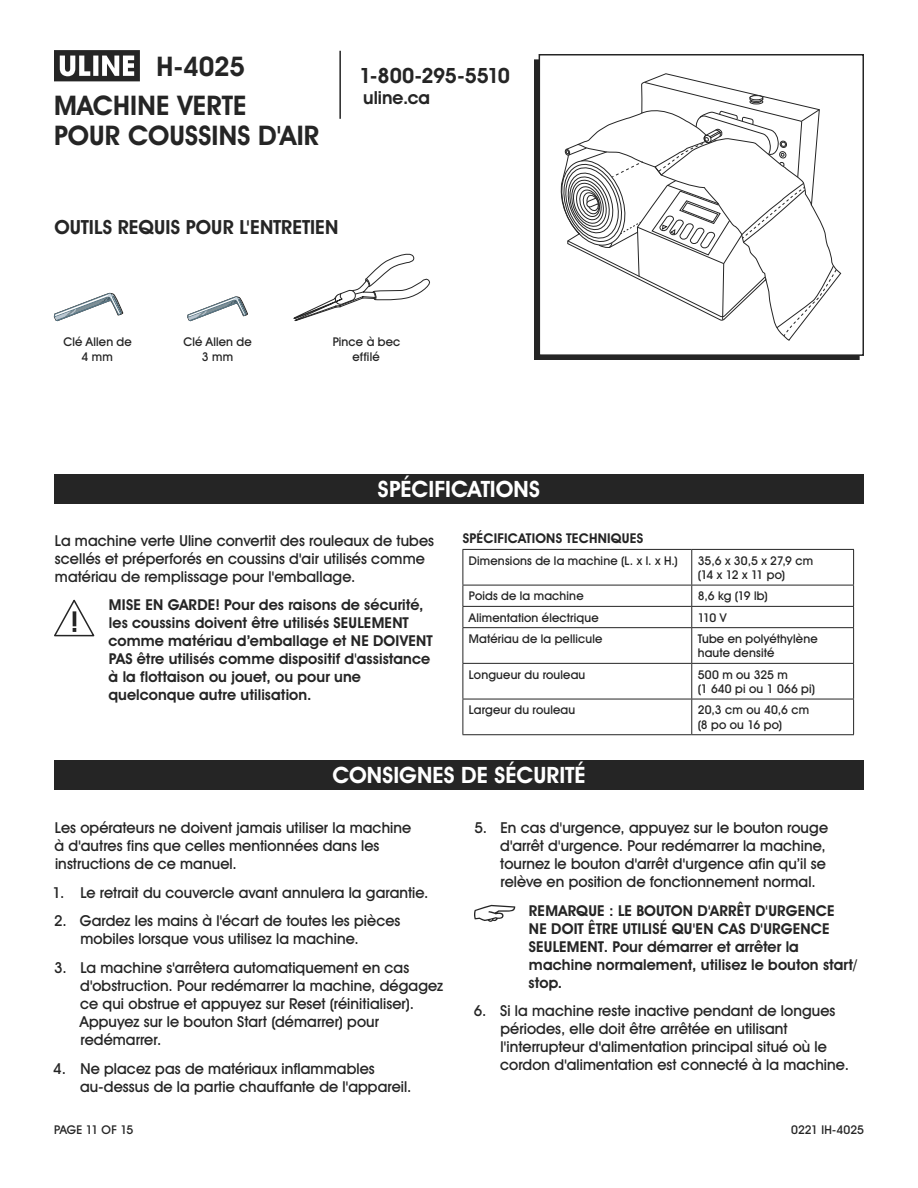
<style>
.page{position:relative;width:918px;height:1188px;background:#fff}
.page>*{position:absolute;margin:0;border:0;box-sizing:border-box;transform-origin:0 0}
.t1{font:700 27px/30px "Uline Two Knine";letter-spacing:.005em;color:#252525}
.t2{font:700 22.5px "Uline Two Knine";color:#fff}
.t3{font:700 21px "Uline Two Knine";letter-spacing:-.02em;color:#252525}
.t4{font:700 19.5px "Uline Two Knine";color:#252525}
.t5{font:700 18px "Uline Two Knine";color:#252525}
.t6{font:15px/18px "Uline Two Knine";letter-spacing:.005em;color:#252525}
.t7{font:700 15px/18px "Uline Two Knine";letter-spacing:.005em;color:#252525}
.t8{font:700 13.5px "Uline Two Knine";letter-spacing:.015em;color:#252525}
.t9{font:12px/14.4px "Uline Two Knine";letter-spacing:.015em;color:#252525}
.t10{font:12px/14.4px "Uline Two Knine";letter-spacing:-.02em;color:#252525}
.s1{font-weight:700}
.s2{font-weight:400}
</style>
<div class="page">
<hr style="left:339px;top:51px;width:2px;height:68px;background:#252525">
<svg style="left:54px;top:50px;width:86px;height:31px"></svg>
<div style="left:54px;top:474px;width:810px;height:30px;background:#252525"></div>
<div style="left:54px;top:760px;width:810px;height:30px;background:#252525"></div>
<div style="left:539px;top:54px;width:325px;height:302px;border:2px solid #252525"></div>
<svg style="left:54px;top:600px;width:40px;height:36px"></svg>
<svg style="left:474px;top:905px;width:41px;height:17px"></svg>
<hr style="left:463px;top:550px;width:1px;height:35px;background:#252525">
<hr style="left:691px;top:550px;width:1px;height:35px;background:#252525">
<hr style="left:853px;top:550px;width:1px;height:35px;background:#252525">
<hr style="left:463px;top:585px;width:229px;height:1px;background:#252525">
<hr style="left:692px;top:585px;width:162px;height:1px;background:#252525">
<hr style="left:463px;top:606px;width:229px;height:1px;background:#252525">
<svg style="left:463px;top:585px;width:1px;height:42px"></svg>
<hr style="left:692px;top:606px;width:162px;height:1px;background:#252525">
<svg style="left:691px;top:585px;width:1px;height:42px"></svg>
<svg style="left:853px;top:585px;width:1px;height:42px"></svg>
<hr style="left:463px;top:627px;width:229px;height:1px;background:#252525">
<hr style="left:463px;top:628px;width:1px;height:35px;background:#252525">
<hr style="left:692px;top:627px;width:162px;height:1px;background:#252525">
<hr style="left:691px;top:628px;width:1px;height:35px;background:#252525">
<hr style="left:853px;top:628px;width:1px;height:35px;background:#252525">
<hr style="left:463px;top:663px;width:229px;height:1px;background:#252525">
<hr style="left:463px;top:664px;width:1px;height:35px;background:#252525">
<hr style="left:692px;top:663px;width:162px;height:1px;background:#252525">
<hr style="left:691px;top:664px;width:1px;height:35px;background:#252525">
<hr style="left:853px;top:664px;width:1px;height:35px;background:#252525">
<hr style="left:463px;top:699px;width:229px;height:1px;background:#252525">
<hr style="left:463px;top:699px;width:1px;height:35px;background:#252525">
<hr style="left:692px;top:699px;width:162px;height:1px;background:#252525">
<hr style="left:691px;top:699px;width:1px;height:35px;background:#252525">
<hr style="left:853px;top:699px;width:1px;height:35px;background:#252525">
<hr style="left:463px;top:734px;width:229px;height:1px;background:#252525">
<hr style="left:692px;top:734px;width:162px;height:1px;background:#252525">
<hr style="left:463px;top:549px;width:229px;height:1px;background:#252525">
<hr style="left:692px;top:549px;width:162px;height:1px;background:#252525">
<svg style="left:54px;top:292px;width:70px;height:30px"></svg>
<svg style="left:187px;top:296px;width:61px;height:26px"></svg>
<svg style="left:293px;top:253px;width:137px;height:69px"></svg>
<svg style="left:560px;top:82px;width:277px;height:254px"></svg>
<h1 class="t1" style="left:157px;top:51px;width:90px">H-4025</h1>
<h1 class="t1" style="left:54px;top:90px;width:267px">MACHINE VERTE<br>POUR COUSSINS D'AIR</h1>
<h3 class="t3" style="left:359px;top:63px;width:152px">1-800-295-5510</h3>
<p class="t5" style="left:363px;top:86px;width:68px">uline.ca</p>
<h3 class="t4" style="left:54px;top:216px;width:286px">OUTILS REQUIS POUR L'ENTRETIEN</h3>
<p class="t9" style="left:63px;top:335px;width:70px;text-align:center">Clé Allen de<br>4 mm</p>
<p class="t9" style="left:183px;top:335px;width:70px;text-align:center">Clé Allen de<br>3 mm</p>
<p class="t9" style="left:333px;top:335px;width:69px;text-align:center">Pince à bec effilé</p>
<h2 class="t2" style="left:378px;top:476px;width:164px">SPÉCIFICATIONS</h2>
<p class="t6" style="left:55px;top:531px;width:381px">La machine verte Uline convertit des rouleaux de tubes scellés et préperforés en coussins d<span class="s1">'</span>air utilisés comme matériau de remplissage pour l<span class="s1">'</span>emballage.</p>
<p class="t7" style="left:108px;top:596px;width:326px">MISE EN GARDE! Pour des raisons de sécurité, les coussins doivent être utilisés SEULEMENT comme matériau d’emballage et NE DOIVENT PAS être utilisés comme dispositif d<span class="s2">'</span>assistance à la flottaison ou jouet, ou pour une quelconque autre utilisation.</p>
<p class="t8" style="left:463px;top:530px;width:182px">SPÉCIFICATIONS TECHNIQUES</p>
<p class="t9" style="left:469px;top:553px;width:211px">Dimensions de la machine (L. x l. x H.)</p>
<p class="t10" style="left:698px;top:553px;width:117px">35,6 x 30,5 x 27,9 cm (14 x 12 x 11 po)</p>
<p class="t9" style="left:469px;top:589px;width:116px">Poids de la machine</p>
<p class="t9" style="left:698px;top:589px;width:72px">8,6 kg (19 lb)</p>
<p class="t9" style="left:469px;top:610px;width:131px">Alimentation électrique</p>
<p class="t9" style="left:698px;top:610px;width:30px">110 V</p>
<p class="t9" style="left:469px;top:631px;width:135px">Matériau de la pellicule</p>
<p class="t9" style="left:698px;top:631px;width:122px">Tube en polyéthylène haute densité</p>
<p class="t9" style="left:469px;top:667px;width:118px">Longueur du rouleau</p>
<p class="t9" style="left:698px;top:667px;width:119px">500 m ou 325 m<br>(1 640 pi ou 1 066 pi)</p>
<p class="t9" style="left:469px;top:703px;width:108px">Largeur du rouleau</p>
<p class="t9" style="left:698px;top:703px;width:113px">20,3 cm ou 40,6 cm (8 po ou 16 po)</p>
<h2 class="t2" style="left:332px;top:762px;width:255px">CONSIGNES DE SÉCURITÉ</h2>
<p class="t6" style="left:55px;top:818px;width:358px">Les opérateurs ne doivent jamais utiliser la machine à d<span class="s1">'</span>autres fins que celles mentionnées dans les instructions de ce manuel.</p>
<p class="t6" style="left:53px;top:883px;width:377px">1. Le retrait du couvercle avant annulera la garantie.</p>
<p class="t6" style="left:80px;top:912px;width:321px;text-indent:-26px">2. Gardez les mains à l<span class="s1">'</span>écart de toutes les pièces mobiles lorsque vous utilisez la machine.</p>
<p class="t6" style="left:80px;top:959px;width:365px;text-indent:-26px">3. La machine s<span class="s1">'</span>arrêtera automatiquement en cas d<span class="s1">'</span>obstruction. Pour redémarrer la machine, dégagez ce qui obstrue et appuyez sur Reset (réinitialiser).<br>Appuyez sur le bouton Start (démarrer) pour redémarrer.</p>
<p class="t6" style="left:80px;top:1059px;width:333px;text-indent:-27px">4. Ne placez pas de matériaux inflammables au-dessus de la partie chauffante de l<span class="s1">'</span>appareil.</p>
<p class="t6" style="left:500px;top:818px;width:330px;text-indent:-26px">5. En cas d'urgence, appuyez sur le bouton rouge d<span class="s1">'</span>arrêt d'urgence. Pour redémarrer la machine, tournez le bouton d<span class="s1">'</span>arrêt d<span class="s1">'</span>urgence afin qu’il se relève en position de fonctionnement normal.</p>
<p class="t7" style="left:529px;top:901px;width:330px">REMARQUE : LE BOUTON D'ARRÊT D'URGENCE<br>NE DOIT ÊTRE UTILISÉ QU'EN CAS D'URGENCE SEULEMENT. Pour démarrer et arrêter la machine normalement, utilisez le bouton start/ stop.</p>
<p class="t6" style="left:500px;top:1002px;width:350px;text-indent:-26px">6. Si la machine reste inactive pendant de longues périodes, elle doit être arrêtée en utilisant l<span class="s1">'</span>interrupteur d<span class="s1">'</span>alimentation principal situé où le cordon d<span class="s1">'</span>alimentation est connecté à la machine.</p>
<p class="t10" style="left:54px;top:1122px;width:81px">PAGE 11 OF 15</p>
<p class="t9" style="left:791px;top:1122px;width:74px">0221 IH-4025</p>
</div>
